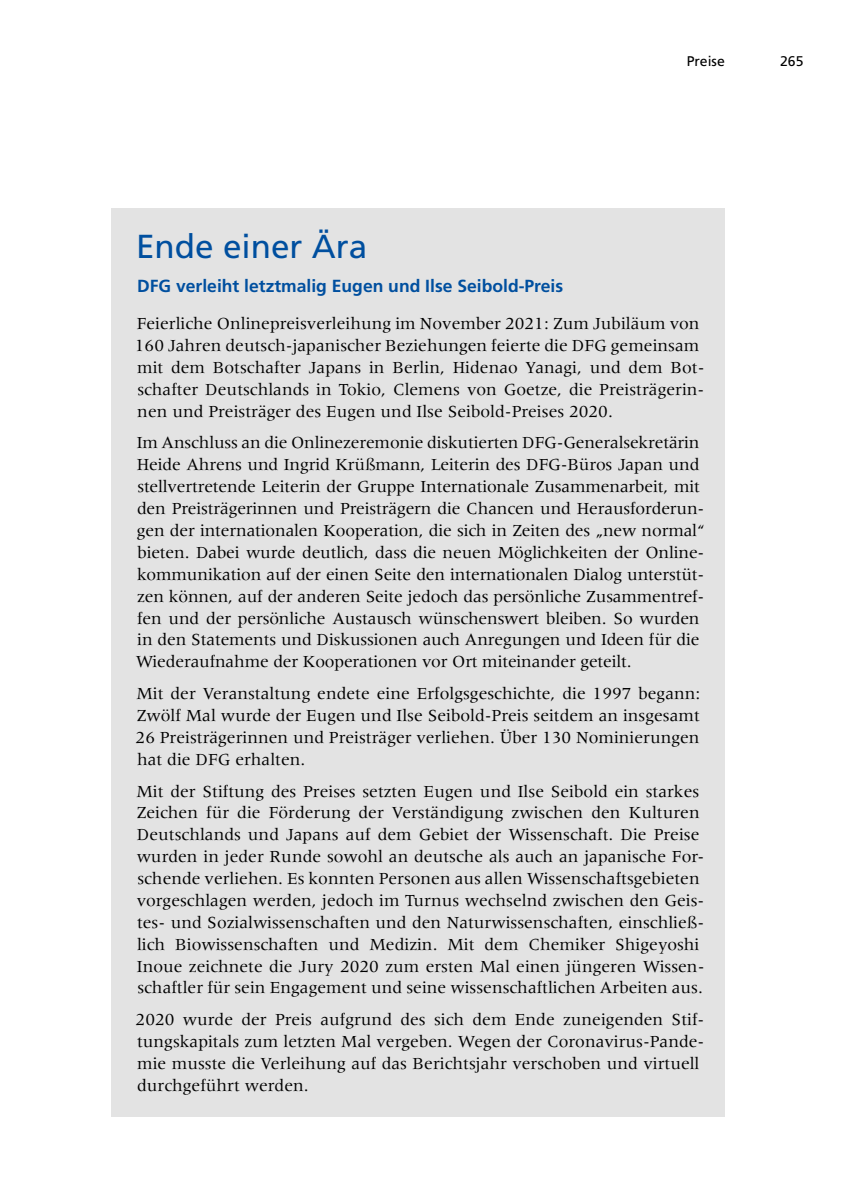
<style>
.page{position:relative;width:844px;height:1191px;background:#fff}
.page>*{position:absolute;margin:0;border:0;box-sizing:border-box;transform-origin:0 0}
.t1{font:33.25px "Frutiger LT Std";color:#004f9f}
.t2{font:17.5px/21.9px "Meridien LT Std";color:#000}
.t3{font:700 17.5px "Frutiger LT Std";color:#004f9f}
.t4{font:14px "Frutiger LT Std";color:#000}
</style>
<div class="page">
<div style="left:112px;top:208px;width:612px;height:908px;background:#e3e3e3"></div>
<p class="t4" style="left:686px;top:53px;width:40px">Preise</p>
<p class="t4" style="left:780px;top:53px;width:25px">265</p>
<h1 class="t1" style="left:136px;top:227px;width:232px">Ende einer Ära</h1>
<p class="t3" style="left:137px;top:276px;width:427px">DFG verleiht letztmalig Eugen und Ilse Seibold-Preis</p>
<p class="t2" style="left:135px;top:312px;width:571px">Feierliche Onlinepreisverleihung im November 2021: Zum Jubiläum von 160 Jahren deutsch-japanischer Beziehungen feierte die DFG gemeinsam mit dem Botschafter Japans in Berlin, Hidenao Yanagi, und dem Bot&shy;schafter Deutschlands in Tokio, Clemens von Goetze, die Preisträgerin&shy;nen und Preisträger des Eugen und Ilse Seibold-Preises 2020.</p>
<p class="t2" style="left:136px;top:432px;width:570px">Im Anschluss an die Onlinezeremonie diskutierten DFG-Generalsekretärin Heide Ahrens und Ingrid Krüßmann, Leiterin des DFG-Büros Japan und stellvertretende Leiterin der Gruppe Internationale Zusammenarbeit, mit den Preisträgerinnen und Preisträgern die Chancen und Herausforderun&shy;gen der internationalen Kooperation, die sich in Zeiten des „new normal“ bieten. Dabei wurde deutlich, dass die neuen Möglichkeiten der Online&shy;kommunikation auf der einen Seite den internationalen Dialog unterstüt&shy;zen können, auf der anderen Seite jedoch das persönliche Zusammentref&shy;fen und der persönliche Austausch wünschenswert bleiben. So wurden in den Statements und Diskussionen auch Anregungen und Ideen für die Wiederaufnahme der Kooperationen vor Ort miteinander geteilt.</p>
<p class="t2" style="left:135px;top:682px;width:566px;text-align:justify">Mit der Veranstaltung endete eine Erfolgsgeschichte, die 1997 begann:<br>Zwölf Mal wurde der Eugen und Ilse Seibold-Preis seitdem an insgesamt 26 Preisträgerinnen und Preisträger verliehen. Über 130 Nominierungen hat die DFG erhalten.</p>
<p class="t2" style="left:136px;top:780px;width:569px">Mit der Stiftung des Preises setzten Eugen und Ilse Seibold ein starkes Zeichen für die Förderung der Verständigung zwischen den Kulturen Deutschlands und Japans auf dem Gebiet der Wissenschaft. Die Preise wurden in jeder Runde sowohl an deutsche als auch an japanische For&shy;schende verliehen. Es konnten Personen aus allen Wissenschaftsgebieten vorgeschlagen werden, jedoch im Turnus wechselnd zwischen den Geis&shy;tes- und Sozialwissenschaften und den Naturwissenschaften, einschließ&shy;lich Biowissenschaften und Medizin. Mit dem Chemiker Shigeyoshi Inoue zeichnete die Jury 2020 zum ersten Mal einen jüngeren Wissen&shy;schaftler für sein Engagement und seine wissenschaftlichen Arbeiten aus.</p>
<p class="t2" style="left:135px;top:1008px;width:570px">2020 wurde der Preis aufgrund des sich dem Ende zuneigenden Stif&shy;tungskapitals zum letzten Mal vergeben. Wegen der Coronavirus-Pande&shy;mie musste die Verleihung auf das Berichtsjahr verschoben und virtuell durchgeführt werden.</p>
</div>
